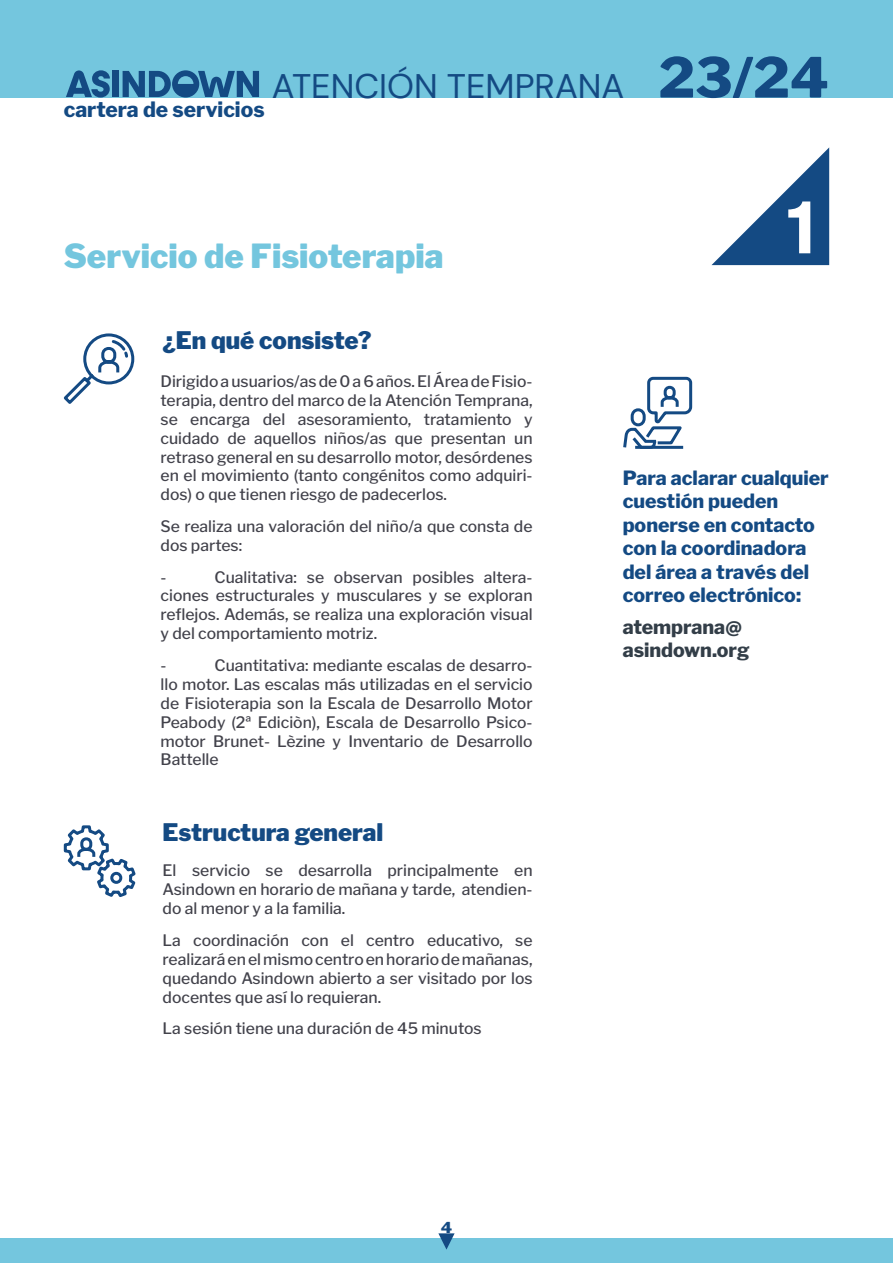
<style>
.page{position:relative;width:893px;height:1263px;background:#fff}
.page>*{position:absolute;margin:0;border:0;box-sizing:border-box;transform-origin:0 0}
.t1{font:900 condensed 70.65px "Helvetica";color:#fff}
.t2{font:34.05px "DM Sans";color:#144a83}
.t3{font:900 33px "Libre Franklin";color:#74c6de}
.t4{font:900 24px "Libre Franklin";color:#144a83}
.t5{font:800 21px "Libre Franklin";color:#144a83}
.t6{font:800 19.5px/23.4px "Libre Franklin";color:#144a83}
.t7{font:800 19.5px/23.4px "Libre Franklin";color:#333e48}
.t8{font:500 15.75px/18.9px "Libre Franklin";color:#42424b;text-align:justify}
.t9{font:800 15px "Libre Franklin";color:#144a83;scale:1.09 1}
.s1{font-family:"Libre Franklin";font-weight:800;font-size:54.9px}
</style>
<div class="page">
<div style="left:0;top:0;width:893px;height:98px;background:#74c6de"></div>
<div style="left:112px;top:71px;width:7px;height:26px;background:#144a83"></div>
<svg style="left:123px;top:70px;width:136px;height:28px"></svg>
<svg style="left:66px;top:70px;width:44px;height:28px"></svg>
<svg style="left:711px;top:147px;width:118px;height:118px"></svg>
<div style="left:0;top:1238px;width:893px;height:25px;background:#74c6de"></div>
<svg style="left:438px;top:1233px;width:17px;height:16px"></svg>
<svg style="left:63px;top:333px;width:72px;height:71px"></svg>
<svg style="left:63px;top:825px;width:73px;height:72px"></svg>
<svg style="left:623px;top:376px;width:70px;height:73px"></svg>
<h3 class="t5" style="left:64px;top:93px;width:202px">cartera de servicios</h3>
<h2 class="t2" style="left:272px;top:65px;width:558px">ATENCIÓN TEMPRANA <span class="s1">23/24</span></h2>
<h3 class="t3" style="left:64px;top:230px;width:381px">Servicio de Fisioterapia</h3>
<h3 class="t4" style="left:163px;top:321px;width:210px">¿En qué consiste?</h3>
<p class="t8" style="left:161px;top:370px;width:374px">Dirigido a usuarios/as de 0 a 6 años. El Área de Fisio&shy;terapia, dentro del marco de la Atención Temprana, se encarga del asesoramiento, tratamiento y cuidado de aquellos niños/as que presentan un retraso general en su desarrollo motor, desórdenes en el movimiento (tanto congénitos como adquiri&shy;dos) o que tienen riesgo de padecerlos.</p>
<p class="t8" style="left:161px;top:515px;width:374px">Se realiza una valoración del niño/a que consta de dos partes:</p>
<p class="t8" style="left:161px;top:566px;width:8px">-</p>
<p class="t8" style="left:161px;top:566px;width:374px;text-indent:54px">Cualitativa: se observan posibles altera&shy;ciones estructurales y musculares y se exploran reflejos. Además, se realiza una exploración visual y del comportamiento motriz.</p>
<p class="t8" style="left:161px;top:654px;width:8px">-</p>
<p class="t8" style="left:161px;top:654px;width:374px;text-indent:54px">Cuantitativa: mediante escalas de desarro&shy;llo motor. Las escalas más utilizadas en el servicio de Fisioterapia son la Escala de Desarrollo Motor Peabody (2ª Ediciòn), Escala de Desarrollo Psico&shy;motor Brunet- Lèzine y Inventario de Desarrollo Battelle</p>
<h3 class="t4" style="left:163px;top:813px;width:222px">Estructura general</h3>
<p class="t8" style="left:163px;top:860px;width:371px">El servicio se desarrolla principalmente en Asindown en horario de mañana y tarde, atendien&shy;do al menor y a la familia.</p>
<p class="t8" style="left:163px;top:929px;width:371px">La coordinación con el centro educativo, se realizará en el mismo centro en horario de mañanas, quedando Asindown abierto a ser visitado por los docentes que así lo requieran.</p>
<p class="t8" style="left:163px;top:1018px;width:321px">La sesión tiene una duración de 45 minutos</p>
<p class="t9" style="left:441px;top:1215px;width:12px">4</p>
<h1 class="t1" style="left:786px;top:183px;width:37px">1</h1>
<p class="t6" style="left:623px;top:464px;width:208px">Para aclarar cualquier cuestión pueden ponerse en contacto con la coordinadora del área a través del correo electrónico:</p>
<p class="t7" style="left:623px;top:613px;width:128px">atemprana@ asindown.org</p>
</div>
